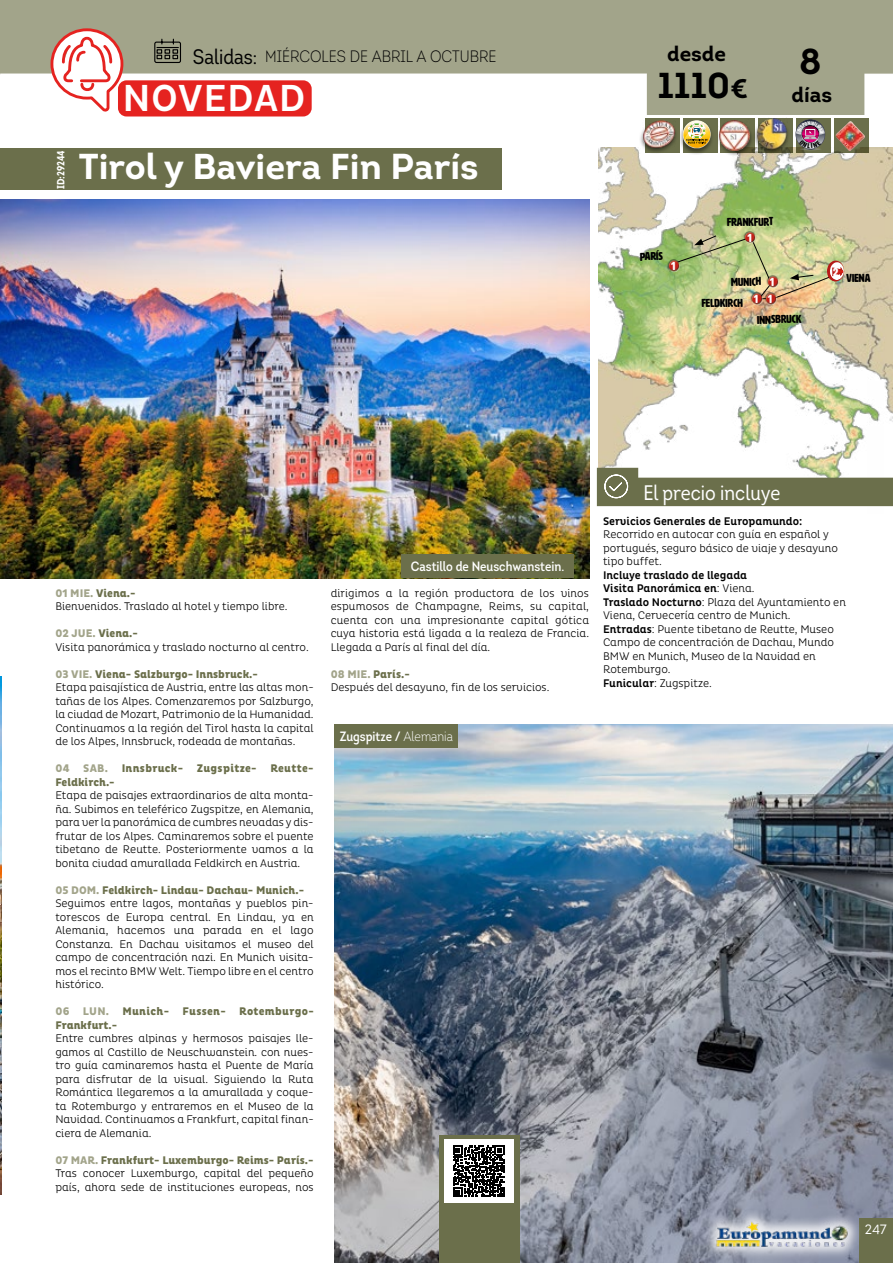
<style>
.page{position:relative;width:893px;height:1263px;background:#fff}
.page>*{position:absolute;margin:0;border:0;box-sizing:border-box;transform-origin:0 0}
.t1{font:500 38.4px "Pluto Cond";letter-spacing:.015em;color:#fff}
.t2{font:700 36px "Intro";color:#fff}
.t3{font:700 36px "Intro";color:#000}
.t4{font:21px "Intro Cond";color:#fff}
.t5{font:700 21px "Intro";color:#000}
.t6{font:300 16.5px "Intro Cond";color:#000}
.t7{font:600 13.5px "Intro Cond";color:#fff}
.t8{font:13.5px "Intro";color:#fff}
.t9{font:300 11.25px/13.5px "Pluto Cond";color:#000}
.t10{font:800 11.25px/13.5px "Pluto Cond";letter-spacing:.025em;color:#6b6f4b}
.t11{font:11.25px "HWT Artz W00";color:#000}
.t12{font:500 11.25px "Pluto Cond";color:#000}
.t13{font:11.25px/17.1px "HWT Artz W00";color:#fff;text-align:right}
.t14{font:700 10.5px "Intro Cond";color:#fff}
.s1{font-weight:400;font-size:21px}
.s2{font-size:27px}
.s3{font-weight:800;color:#a2a48a}
.s4{font-weight:800;color:#6b6f4b}
.s5{color:#a2a48a}
.s6{font-weight:500}
.s7{font-weight:300}
</style>
<div class="page">
<img style="left:598px;top:148px;width:295px;height:359px">
<img style="left:765px;top:300px;width:14px;height:10px">
<img style="left:746px;top:300px;width:19px;height:10px">
<img style="left:664px;top:260px;width:10px;height:17px">
<img style="left:740px;top:231px;width:18px;height:4px">
<img style="left:674px;top:235px;width:170px;height:65px">
<svg style="left:597px;top:468px;width:296px;height:38px"></svg>
<svg style="left:0;top:0;width:893px;height:115px;fill:#a2a48a"></svg>
<svg style="left:154px;top:38px;width:28px;height:26px"></svg>
<div style="left:0;top:149px;width:501px;height:41px;background:#6b6f4b"></div>
<img style="left:334px;top:724px;width:559px;height:539px">
<div style="left:683px;top:118px;width:34px;height:34px;background:#6b6f4b"></div>
<div style="left:720px;top:118px;width:35px;height:34px;background:#6b6f4b"></div>
<div style="left:758px;top:118px;width:35px;height:34px;background:#6b6f4b"></div>
<div style="left:796px;top:118px;width:35px;height:34px;background:#6b6f4b"></div>
<div style="left:834px;top:118px;width:35px;height:34px;background:#6b6f4b"></div>
<div style="left:644px;top:118px;width:35px;height:35px;background:#6b6f4b"></div>
<div style="left:639px;top:120px;width:39px;height:35px;background:#000;opacity:.5"></div>
<img style="left:642px;top:120px;width:33px;height:28px">
<div style="left:717px;top:120px;width:37px;height:37px;background:#000;opacity:.5"></div>
<img style="left:719px;top:120px;width:31px;height:30px">
<div style="left:753px;top:118px;width:37px;height:38px;background:#000;opacity:.5"></div>
<img style="left:755px;top:118px;width:33px;height:32px">
<svg style="left:795px;top:119px;width:30px;height:30px"></svg>
<div style="left:680px;top:120px;width:34px;height:35px;background:#000;opacity:.5"></div>
<svg style="left:683px;top:120px;width:28px;height:28px"></svg>
<img style="left:835px;top:121px;width:30px;height:30px">
<div style="left:334px;top:724px;width:124px;height:24px;background:#6b6f4b"></div>
<div style="left:118px;top:80px;width:194px;height:36px;background:#e52320;border-radius:9px"></div>
<svg style="left:49px;top:27px;width:76px;height:84px"></svg>
<div style="left:439px;top:1135px;width:81px;height:128px;background:#6b6f4b"></div>
<div style="left:444px;top:1140px;width:69px;height:63px;background:#fff"></div>
<svg style="left:453px;top:1145px;width:51px;height:52px"></svg>
<div style="left:859px;top:1219px;width:34px;height:44px;background:#6b6f4b"></div>
<div style="left:702px;top:1208px;width:161px;height:53px;background:#fff;opacity:.85"></div>
<img style="left:716px;top:1220px;width:133px;height:28px">
<img style="left:0;top:200px;width:590px;height:378px">
<div style="left:401px;top:554px;width:173px;height:24px;background:#6b6f4b"></div>
<img style="left:0;top:676px;width:1px;height:519px">
<svg style="left:796px;top:120px;width:29px;height:31px"></svg>
<h3 class="t6" style="left:193px;top:46px;width:305px"><span class="s1">Salidas:</span> MIÉRCOLES DE ABRIL A OCTUBRE</h3>
<h3 class="t5" style="left:667px;top:40px;width:60px">desde</h3>
<h1 class="t1" style="left:122px;top:76px;width:185px">NOVEDAD</h1>
<h2 class="t3" style="left:657px;top:63px;width:92px">1110<span class="s2">€</span></h2>
<h2 class="t3" style="left:799px;top:39px;width:24px">8</h2>
<h3 class="t5" style="left:791px;top:81px;width:42px">días</h3>
<p class="t14" style="left:54px;top:189px;width:40px;rotate:-90deg">ID:29244</p>
<h2 class="t2" style="left:79px;top:143px;width:401px">Tirol y Baviera Fin París</h2>
<p class="t11" style="left:640px;top:251px;width:24px;rotate:-1deg">París</p>
<p class="t13" style="left:671px;top:258px;width:6px">1</p>
<p class="t11" style="left:727px;top:216px;width:48px;rotate:-1deg">FRANKFURT</p>
<p class="t13" style="left:747px;top:229px;width:6px">1</p>
<p class="t11" style="left:731px;top:276px;width:31px;rotate:-1deg">MUNICH</p>
<p class="t11" style="left:757px;top:314px;width:46px;rotate:-1deg">INNSBRUCK</p>
<p class="t13" style="left:754px;top:274px;width:22px">1<br>1 1</p>
<p class="t11" style="left:701px;top:297px;width:43px;rotate:-1deg">FELDKIRCH</p>
<p class="t13" style="left:833px;top:263px;width:7px">2</p>
<p class="t11" style="left:846px;top:272px;width:26px;rotate:-1deg">VIENA</p>
<p class="t9" style="left:55px;top:586px;width:234px"><span class="s3">01 MIE.</span> <span class="s4">Viena.-<br></span>Bienvenidos. Traslado al hotel y tiempo libre.</p>
<p class="t9" style="left:55px;top:627px;width:255px"><span class="s3">02 JUE.</span> <span class="s4">Viena.-<br></span>Visita panorámica y traslado nocturno al centro.</p>
<p class="t9" style="left:55px;top:667px;width:260px"><span class="s3">03 VIE.</span> <span class="s4">Viena- Salzburgo- Innsbruck.-<br></span>Etapa paisajística de Austria, entre las altas mon&shy;tañas de los Alpes. Comenzaremos por Salzburgo, la ciudad de Mozart, Patrimonio de la Humanidad.<br>Continuamos a la región del Tirol hasta la capital de los Alpes, Innsbruck, rodeada de montañas.</p>
<p class="t10" style="left:55px;top:762px;width:260px"><span class="s5">04 SAB.</span> Innsbruck- Zugspitze- Reutte-<br>Feldkirch.-</p>
<p class="t9" style="left:55px;top:789px;width:260px;text-align:justify">Etapa de paisajes extraordinarios de alta monta&shy;ña. Subimos en teleférico Zugspitze, en Alemania, para ver la panorámica de cumbres nevadas y dis&shy;frutar de los Alpes. Caminaremos sobre el puente tibetano de Reutte. Posteriormente vamos a la bonita ciudad amurallada Feldkirch en Austria.</p>
<p class="t9" style="left:55px;top:883px;width:260px"><span class="s3">05 DOM.</span> <span class="s4">Feldkirch- Lindau- Dachau- Munich.- </span>Seguimos entre lagos, montañas y pueblos pin&shy;torescos de Europa central. En Lindau, ya en Alemania, hacemos una parada en el lago Constanza. En Dachau visitamos el museo del campo de concentración nazi. En Munich visita&shy;mos el recinto BMW Welt. Tiempo libre en el centro histórico.</p>
<p class="t10" style="left:55px;top:1005px;width:260px"><span class="s5">06 LUN.</span> Munich- Fussen- Rotemburgo-<br>Frankfurt.-</p>
<p class="t9" style="left:55px;top:1032px;width:260px;text-align:justify">Entre cumbres alpinas y hermosos paisajes lle&shy;gamos al Castillo de Neuschwanstein. con nues&shy;tro guía caminaremos hasta el Puente de María para disfrutar de la visual. Siguiendo la Ruta Romántica llegaremos a la amurallada y coque&shy;ta Rotemburgo y entraremos en el Museo de la Navidad. Continuamos a Frankfurt, capital finan&shy;ciera de Alemania.</p>
<p class="t9" style="left:55px;top:1153px;width:260px;text-align:justify"><span class="s3">07 MAR.</span> <span class="s4">Frankfurt- Luxemburgo- Reims- París.- </span>Tras conocer Luxemburgo, capital del pequeño país, ahora sede de instituciones europeas, nos</p>
<p class="t7" style="left:411px;top:557px;width:155px">Castillo de Neuschwanstein.</p>
<p class="t9" style="left:331px;top:586px;width:260px;text-align:justify">dirigimos a la región productora de los vinos espumosos de Champagne, Reims, su capital, cuenta con una impresionante capital gótica cuya historia está ligada a la realeza de Francia.<br>Llegada a París al final del día.</p>
<p class="t9" style="left:331px;top:667px;width:220px"><span class="s3">08 MIE.</span> <span class="s4">París.-<br></span>Después del desayuno, fin de los servicios.</p>
<h3 class="t4" style="left:643px;top:480px;width:139px">El precio incluye</h3>
<p class="t12" style="left:603px;top:515px;width:201px">Servicios Generales de Europamundo:</p>
<p class="t9" style="left:603px;top:528px;width:236px">Recorrido en autocar con guía en español y portugués, seguro básico de viaje y desayuno tipo buffet.</p>
<p class="t9" style="left:603px;top:568px;width:244px"><span class="s6">Incluye traslado de llegada<br>Visita Panorámica en</span>: Viena.<br><span class="s6">Traslado Nocturno</span>: Plaza del Ayuntamiento en<br>Viena, Cervecería centro de Munich.<br><span class="s6">Entradas</span>: Puente tibetano de Reutte, Museo<br>Campo de concentración de Dachau, Mundo<br>BMW en Munich, Museo de la Navidad en<br>Rotemburgo.<br><span class="s6">Funicular</span>: Zugspitze.</p>
<p class="t7" style="left:340px;top:728px;width:115px">Zugspitze / <span class="s7">Alemania</span></p>
<p class="t8" style="left:865px;top:1221px;width:24px">247</p>
</div>
